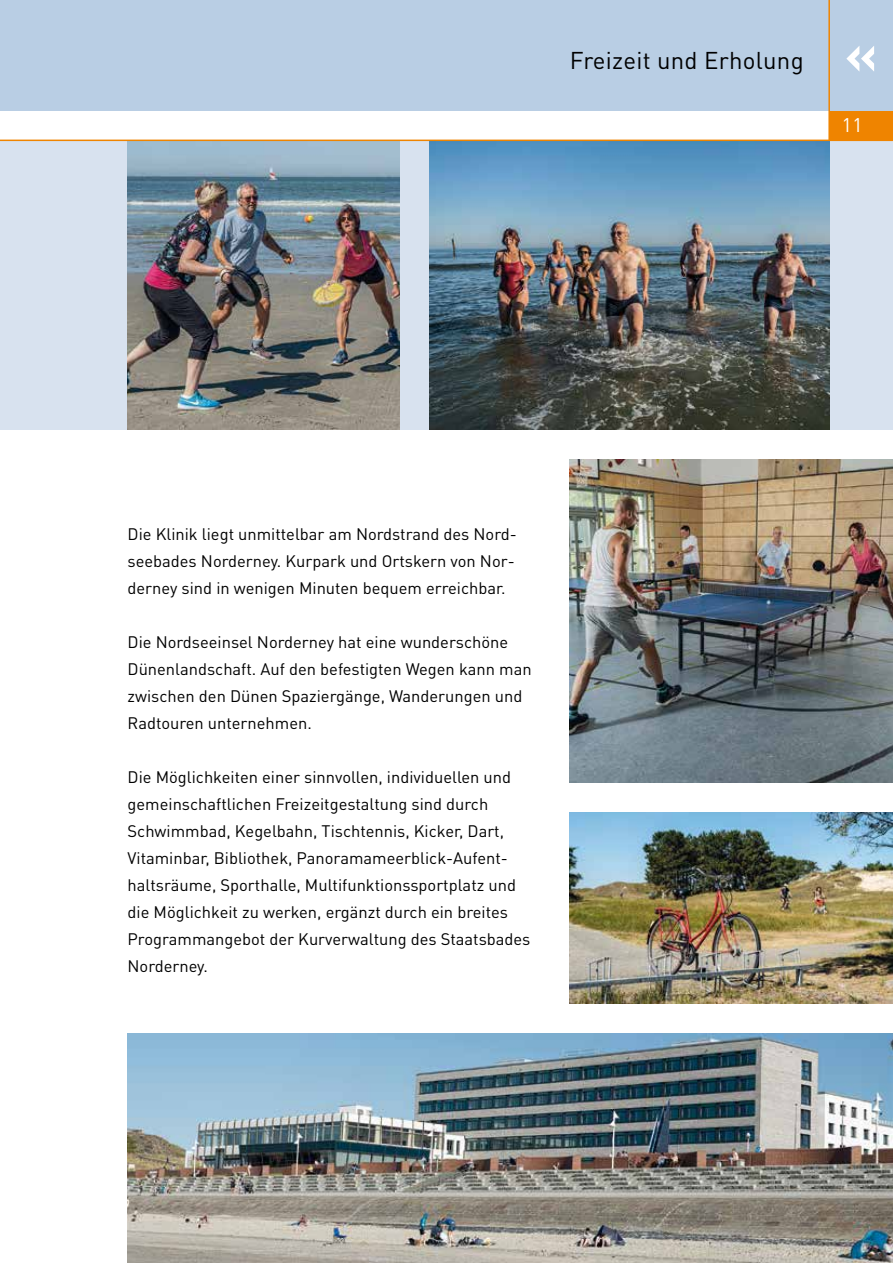
<style>
.page{position:relative;width:893px;height:1263px;background:#fff}
.page>*{position:absolute;margin:0;border:0;box-sizing:border-box;transform-origin:0 0}
.t1{font:24px "DIN Pro DR Vp";letter-spacing:.01em;color:#000}
.t2{font:19.5px "DIN Pro DR Vp";color:#fff}
.t3{font:16.5px/27px "DIN Pro DR Vp";color:#000}
.s1{font-weight:700;font-size:52.5px;color:#fff}
</style>
<div class="page">
<div style="left:829px;top:111px;width:64px;height:29px;background:#ef8400"></div>
<div style="left:0;top:0;width:893px;height:111px;background:#b9cee4"></div>
<hr style="left:828px;top:0;width:2px;height:140px;background:#ef8400">
<div style="left:0;top:140px;width:893px;height:289px;background:#d8e2ef"></div>
<img style="left:128px;top:141px;width:272px;height:288px">
<img style="left:429px;top:141px;width:400px;height:288px">
<img style="left:570px;top:459px;width:323px;height:323px">
<img style="left:570px;top:812px;width:323px;height:191px">
<img style="left:128px;top:1033px;width:765px;height:230px">
<hr style="left:0;top:140px;width:893px;height:1px;background:#ef8400">
<h1 class="t1" style="left:570px;top:46px;width:309px">Freizeit und Erholung <span class="s1">«</span></h1>
<p class="t2" style="left:842px;top:113px;width:22px">11</p>
<p class="t3" style="left:128px;top:520px;width:391px">Die Klinik liegt unmittelbar am Nordstrand des Nord&shy;seebades Norderney. Kurpark und Ortskern von Nor&shy;derney sind in wenigen Minuten bequem erreichbar.</p>
<p class="t3" style="left:128px;top:628px;width:406px">Die Nordseeinsel Norderney hat eine wunderschöne Dünenlandschaft. Auf den befestigten Wegen kann man zwischen den Dünen Spaziergänge, Wanderungen und Radtouren unternehmen.</p>
<p class="t3" style="left:128px;top:763px;width:404px">Die Möglichkeiten einer sinnvollen, individuellen und gemeinschaftlichen Freizeitgestaltung sind durch Schwimmbad, Kegelbahn, Tischtennis, Kicker, Dart, Vitaminbar, Bibliothek, Panoramameerblick-Aufent&shy;haltsräume, Sporthalle, Multifunktionssportplatz und die Möglichkeit zu werken, ergänzt durch ein breites Programmangebot der Kurverwaltung des Staatsbades Norderney.</p>
</div>
